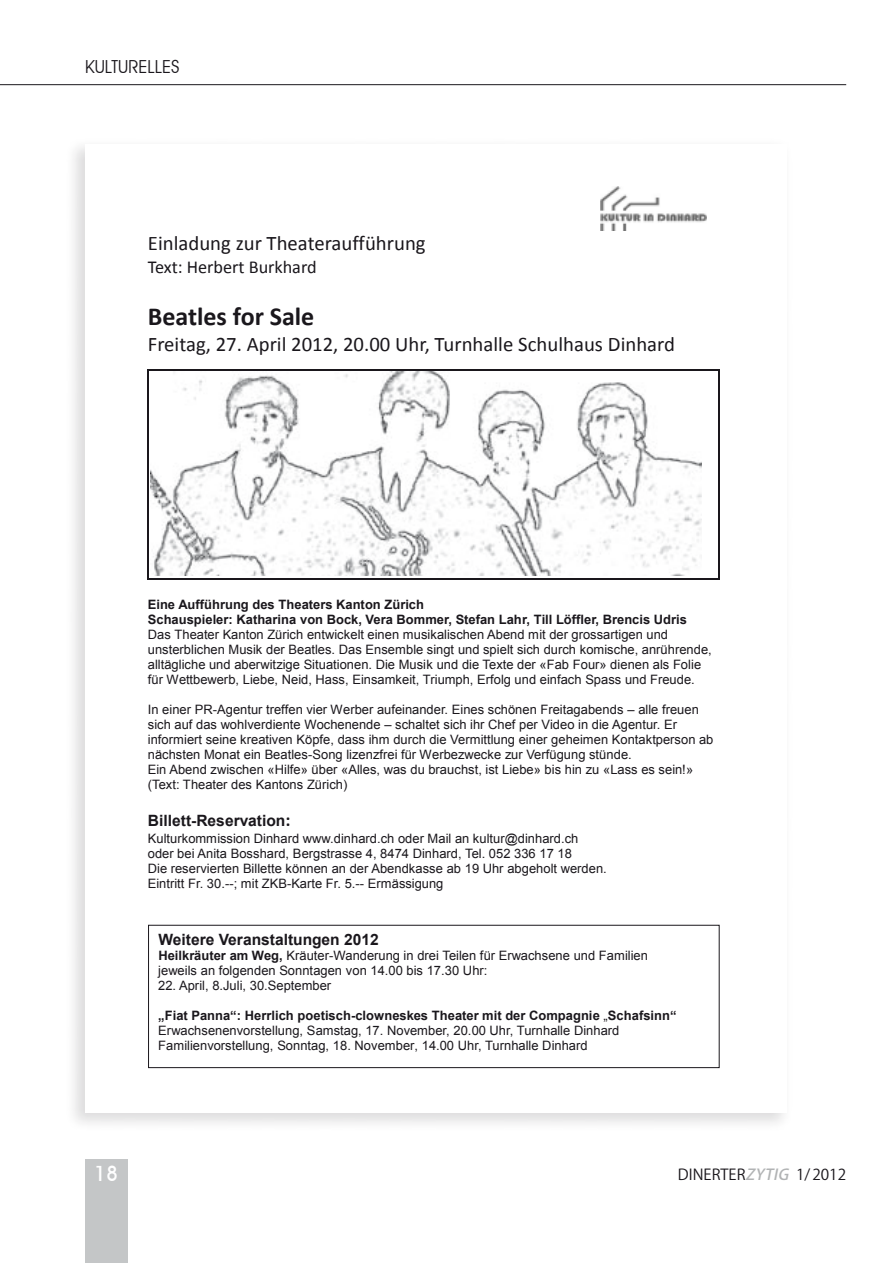
<style>
.page{position:relative;width:893px;height:1263px;background:#fff}
.page>*{position:absolute;margin:0;border:0;box-sizing:border-box;transform-origin:0 0}
.t1{font:700 25.95px "Calibri";color:#1a171c}
.t2{font:500 21px "Avant Garde IT Cby BT";color:#fff}
.t3{font:20.7px "Calibri";color:#1a171c}
.t4{font:18.3px "Calibri";color:#1a171c}
.t5{font:18px "Avant Garde IT Cby BT";color:#1a171c}
.t6{font:700 15.6px "Arial";color:#1a171c}
.t7{font:15px "Koz Go Pro";color:#1a171c}
.t8{font:12.9px/14.9px "Arial";color:#1a171c}
.t9{font:700 12.9px/15px "Arial";color:#1a171c}
.s1{font-style:inherit}
.s2{font-family:"Calibri";font-size:18.3px}
.s3{font-weight:700}
.s4{font-weight:500;font-style:italic;color:#b1b3b4}
</style>
<div class="page">
<div style="left:85px;top:1160px;width:43px;height:103px;background:#c4c6c7"></div>
<hr style="left:0;top:84px;width:846px;height:1px;background:#1a171c">
<div style="left:63px;top:134px;width:747px;height:1014px;background:#1a171c;opacity:.15"></div>
<div style="left:85px;top:145px;width:702px;height:968px;background:#fff"></div>
<img style="left:600px;top:187px;width:106px;height:43px">
<hr style="left:148px;top:370px;width:570px;height:1px;background:#1a171c">
<hr style="left:147px;top:371px;width:1px;height:208px;background:#1a171c">
<hr style="left:148px;top:579px;width:570px;height:1px;background:#1a171c">
<hr style="left:718px;top:371px;width:2px;height:208px;background:#1a171c">
<img style="left:150px;top:371px;width:551px;height:205px">
<div style="left:148px;top:925px;width:572px;height:143px;border:1px solid #1a171c"></div>
<h3 class="t5" style="left:85px;top:55px;width:96px">KULTURELLES</h3>
<h3 class="t3" style="left:148px;top:230px;width:279px">Einladung zur Theateraufführung</h3>
<h3 class="t4" style="left:148px;top:255px;width:170px">Text: Herbert Burkhard</h3>
<h1 class="t1" style="left:148px;top:300px;width:168px">Beatles for Sale</h1>
<h3 class="t3" style="left:148px;top:331px;width:529px">Freitag, 27. April 2012, 20.00 Uhr, Turnhalle Schulhaus Dinhard</h3>
<p class="t9" style="left:148px;top:598px;width:541px">Eine Aufführung des Theaters Kanton Zürich<br>Schauspieler: Katharina von Bock, Vera Bommer, Stefan Lahr, Till Löffler, Brencis Udris</p>
<p class="t8" style="left:148px;top:627px;width:565px">Das Theater Kanton Zürich entwickelt einen musikalischen Abend mit der grossartigen und unsterblichen Musik der Beatles. Das Ensemble singt und spielt sich durch komische, anrührende, alltägliche und aberwitzige Situationen. Die Musik und die Texte der «Fab Four» dienen als Folie für Wettbewerb, Liebe, Neid, Hass, Einsamkeit, Triumph, Erfolg und einfach Spass und Freude.</p>
<p class="t8" style="left:148px;top:702px;width:567px">In einer PR<span class="s1">-</span>Agentur treffen vier Werber aufeinander. Eines schönen Freitagabends – alle freuen sich auf das wohlverdiente Wochenende – schaltet sich ihr Chef per Video in die Agentur. Er informiert seine kreativen Köpfe, dass ihm durch die Vermittlung einer geheimen Kontaktperson ab nächsten Monat ein Beatles<span class="s1">-</span>Song lizenzfrei für Werbezwecke zur Verfügung stünde.<br>Ein Abend zwischen «Hilfe» über «Alles, was du brauchst, ist Liebe» bis hin zu «Lass es sein!» (Text: Theater des Kantons Zürich)</p>
<p class="t6" style="left:148px;top:810px;width:144px">Billett<span class="s1">-</span>Reservation<span class="s2">:</span></p>
<p class="t8" style="left:148px;top:831px;width:460px">Kulturkommission Dinhard www.dinhard.ch oder Mail an kultur@dinhard.ch oder bei Anita Bosshard, Bergstrasse 4, 8474 Dinhard, Tel. 052 336 17 18<br>Die reservierten Billette können an der Abendkasse ab 19 Uhr abgeholt werden.<br>Eintritt Fr. 30.<span class="s1">--</span>; mit ZKB<span class="s1">-</span>Karte Fr. 5.<span class="s1">--</span> Ermässigung</p>
<p class="t6" style="left:158px;top:929px;width:222px">Weitere Veranstaltungen 2012</p>
<p class="t8" style="left:158px;top:948px;width:491px"><span class="s3">Heilkräuter am Weg,</span> Kräuter<span class="s1">-</span>Wanderung in drei Teilen für Erwachsene und Familien jeweils an folgenden Sonntagen von 14.00 bis 17.30 Uhr:</p>
<p class="t8" style="left:158px;top:978px;width:174px">22. April, 8.Juli, 30.September</p>
<p class="t8" style="left:158px;top:1008px;width:520px"><span class="s3">„Fiat Panna“: Herrlich poetisch</span><span class="s3">-</span><span class="s3">clowneskes Theater mit der Compagnie</span> „<span class="s3">Schafsinn“<br></span>Erwachsenenvorstellung, Samstag, 17. November, 20.00 Uhr, Turnhalle Dinhard<br>Familienvorstellung, Sonntag, 18. November, 14.00 Uhr, Turnhalle Dinhard</p>
<h2 class="t2" style="left:94px;top:1161px;width:26px">18</h2>
<p class="t7" style="left:678px;top:1165px;width:170px">DINERTER<span class="s4">ZYTIG</span> 1/2012</p>
</div>
